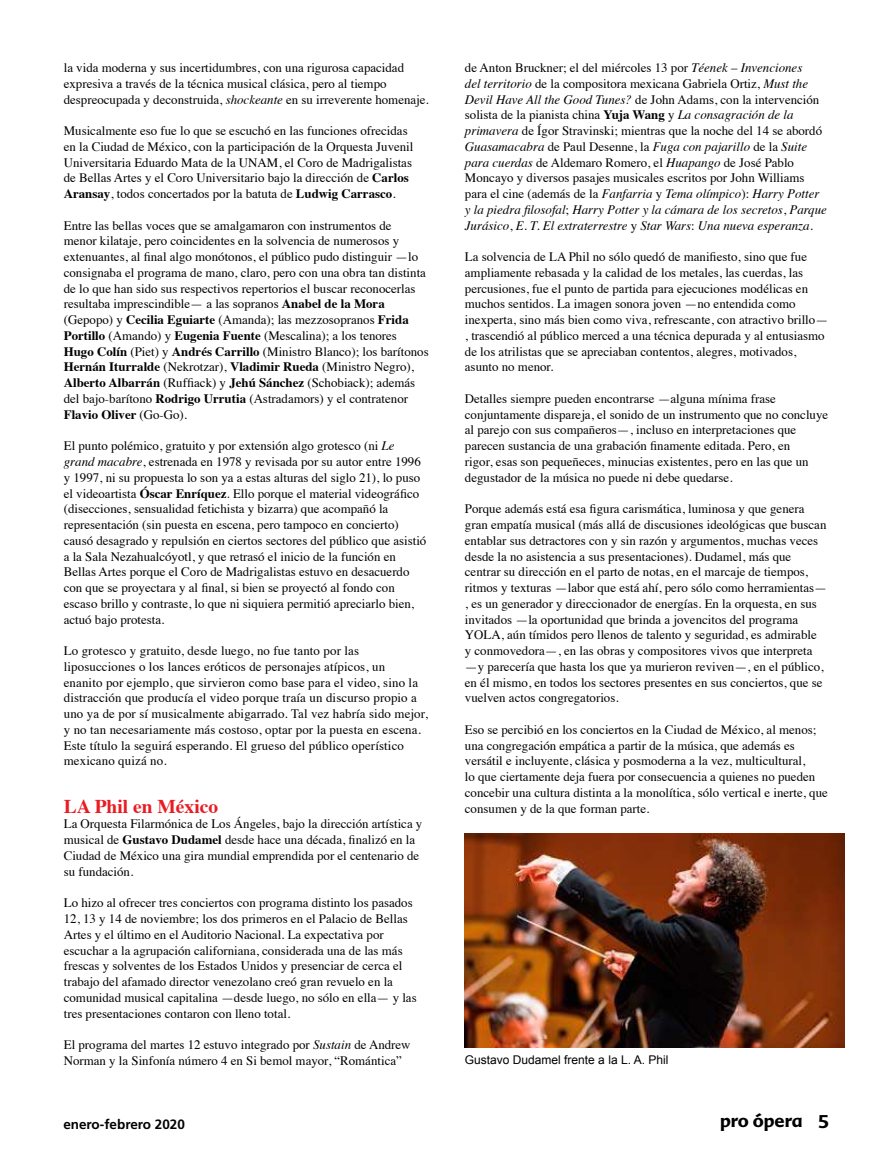
<style>
.page{position:relative;width:893px;height:1170px;background:#fff}
.page>*{position:absolute;margin:0;border:0;box-sizing:border-box;transform-origin:0 0}
.t1{font:700 19.5px "Times";color:#e91c23}
.t2{font:700 18px "Advert";color:#000}
.t3{font:700 13.5px "Frutiger";color:#000}
.t4{font:12.9px/15.8px "Times";color:#000}
.t5{font:12px "Arial";color:#000}
.s1{font-style:italic}
.s2{font-weight:700}
</style>
<div class="page">
<img style="left:465px;top:833px;width:379px;height:214px">
<p class="t4" style="left:64px;top:59px;width:366px">la vida moderna y sus incertidumbres, con una rigurosa capacidad expresiva a través de la técnica musical clásica, pero al tiempo despreocupada y deconstruida, <span class="s1">shockeante</span> en su irreverente homenaje.</p>
<p class="t4" style="left:64px;top:122px;width:351px">Musicalmente eso fue lo que se escuchó en las funciones ofrecidas en la Ciudad de México, con la participación de la Orquesta Juvenil Universitaria Eduardo Mata de la UNAM, el Coro de Madrigalistas de Bellas Artes y el Coro Universitario bajo la dirección de <span class="s2">Carlos Aransay</span>, todos concertados por la batuta de <span class="s2">Ludwig Carrasco</span>.</p>
<p class="t4" style="left:64px;top:216px;width:366px">Entre las bellas voces que se amalgamaron con instrumentos de<br>menor kilataje, pero coincidentes en la solvencia de numerosos y extenuantes, al final algo monótonos, el público pudo distinguir —lo consignaba el programa de mano, claro, pero con una obra tan distinta de lo que han sido sus respectivos repertorios el buscar reconocerlas resultaba imprescindible— a las sopranos <span class="s2">Anabel de la Mora </span>(Gepopo) y <span class="s2">Cecilia Eguiarte</span> (Amanda); las mezzosopranos <span class="s2">Frida Portillo</span> (Amando) y <span class="s2">Eugenia Fuente</span> (Mescalina); a los tenores <span class="s2">Hugo Colín</span> (Piet) y <span class="s2">Andrés Carrillo</span> (Ministro Blanco); los barítonos <span class="s2">Hernán Iturralde</span> (Nekrotzar), <span class="s2">Vladimir Rueda</span> (Ministro Negro), <span class="s2">Alberto Albarrán</span> (Ruffiack) y <span class="s2">Jehú Sánchez</span> (Schobiack); además del bajo-barítono <span class="s2">Rodrigo Urrutia</span> (Astradamors) y el contratenor <span class="s2">Flavio Oliver</span> (Go-Go).</p>
<p class="t4" style="left:64px;top:437px;width:364px">El punto polémico, gratuito y por extensión algo grotesco (ni <span class="s1">Le grand macabre</span>, estrenada en 1978 y revisada por su autor entre 1996 y 1997, ni su propuesta lo son ya a estas alturas del siglo 21), lo puso el videoartista <span class="s2">Óscar Enríquez</span>. Ello porque el material videográfico (disecciones, sensualidad fetichista y bizarra) que acompañó la representación (sin puesta en escena, pero tampoco en concierto) causó desagrado y repulsión en ciertos sectores del público que asistió a la Sala Nezahualcóyotl, y que retrasó el inicio de la función en Bellas Artes porque el Coro de Madrigalistas estuvo en desacuerdo con que se proyectara y al final, si bien se proyectó al fondo con escaso brillo y contraste, lo que ni siquiera permitió apreciarlo bien, actuó bajo protesta.</p>
<p class="t4" style="left:64px;top:641px;width:366px">Lo grotesco y gratuito, desde luego, no fue tanto por las liposucciones o los lances eróticos de personajes atípicos, un<br>enanito por ejemplo, que sirvieron como base para el video, sino la distracción que producía el video porque traía un discurso propio a uno ya de por sí musicalmente abigarrado. Tal vez habría sido mejor, y no tan necesariamente más costoso, optar por la puesta en escena.<br>Este título la seguirá esperando. El grueso del público operístico mexicano quizá no.</p>
<h1 class="t1" style="left:64px;top:787px;width:156px">LA Phil en México</h1>
<p class="t4" style="left:64px;top:815px;width:360px">La Orquesta Filarmónica de Los Ángeles, bajo la dirección artística y musical de <span class="s2">Gustavo Dudamel</span> desde hace una década, finalizó en la Ciudad de México una gira mundial emprendida por el centenario de su fundación.</p>
<p class="t4" style="left:64px;top:893px;width:354px">Lo hizo al ofrecer tres conciertos con programa distinto los pasados 12, 13 y 14 de noviembre; los dos primeros en el Palacio de Bellas Artes y el último en el Auditorio Nacional. La expectativa por escuchar a la agrupación californiana, considerada una de las más frescas y solventes de los Estados Unidos y presenciar de cerca el trabajo del afamado director venezolano creó gran revuelo en la comunidad musical capitalina —desde luego, no sólo en ella— y las tres presentaciones contaron con lleno total.</p>
<p class="t4" style="left:64px;top:1035px;width:348px">El programa del martes 12 estuvo integrado por <span class="s1">Sustain</span> de Andrew<br>Norman y la Sinfonía número 4 en Si bemol mayor, “Romántica”</p>
<p class="t4" style="left:465px;top:59px;width:363px">de Anton Bruckner; el del miércoles 13 por <span class="s1">Téenek</span> – <span class="s1">Invenciones<br>del territorio</span> de la compositora mexicana Gabriela Ortiz, <span class="s1">Must the Devil Have All the Good Tunes?</span> de John Adams, con la intervención solista de la pianista china <span class="s2">Yuja Wang</span> y <span class="s1">La consagración de la primavera</span> de Ígor Stravinski; mientras que la noche del 14 se abordó <span class="s1">Guasamacabra</span> de Paul Desenne, la <span class="s1">Fuga con pajarillo</span> de la <span class="s1">Suite para cuerdas</span> de Aldemaro Romero, el <span class="s1">Huapango</span> de José Pablo Moncayo y diversos pasajes musicales escritos por John Williams para el cine (además de la <span class="s1">Fanfarria</span> y <span class="s1">Tema olímpico</span>): <span class="s1">Harry Potter y la piedra filosofal</span>; <span class="s1">Harry Potter y la cámara de los secretos</span>, <span class="s1">Parque Jurásico</span>, <span class="s1">E. T. El extraterrestre</span> y <span class="s1">Star Wars</span>: <span class="s1">Una nueva esperanza</span>.</p>
<p class="t4" style="left:465px;top:248px;width:365px">La solvencia de LA Phil no sólo quedó de manifiesto, sino que fue ampliamente rebasada y la calidad de los metales, las cuerdas, las percusiones, fue el punto de partida para ejecuciones modélicas en muchos sentidos. La imagen sonora joven —no entendida como inexperta, sino más bien como viva, refrescante, con atractivo brillo— , trascendió al público merced a una técnica depurada y al entusiasmo de los atrilistas que se apreciaban contentos, alegres, motivados, asunto no menor.</p>
<p class="t4" style="left:465px;top:389px;width:365px">Detalles siempre pueden encontrarse —alguna mínima frase conjuntamente dispareja, el sonido de un instrumento que no concluye al parejo con sus compañeros—, incluso en interpretaciones que parecen sustancia de una grabación finamente editada. Pero, en<br>rigor, esas son pequeñeces, minucias existentes, pero en las que un degustador de la música no puede ni debe quedarse.</p>
<p class="t4" style="left:465px;top:500px;width:364px">Porque además está esa figura carismática, luminosa y que genera gran empatía musical (más allá de discusiones ideológicas que buscan entablar sus detractores con y sin razón y argumentos, muchas veces desde la no asistencia a sus presentaciones). Dudamel, más que centrar su dirección en el parto de notas, en el marcaje de tiempos, ritmos y texturas —labor que está ahí, pero sólo como herramientas— , es un generador y direccionador de energías. En la orquesta, en sus invitados —la oportunidad que brinda a jovencitos del programa YOLA, aún tímidos pero llenos de talento y seguridad, es admirable<br>y conmovedora—, en las obras y compositores vivos que interpreta —y parecería que hasta los que ya murieron reviven—, en el público, en él mismo, en todos los sectores presentes en sus conciertos, que se vuelven actos congregatorios.</p>
<p class="t4" style="left:465px;top:720px;width:364px">Eso se percibió en los conciertos en la Ciudad de México, al menos; una congregación empática a partir de la música, que además es versátil e incluyente, clásica y posmoderna a la vez, multicultural,<br>lo que ciertamente deja fuera por consecuencia a quienes no pueden concebir una cultura distinta a la monolítica, sólo vertical e inerte, que consumen y de la que forman parte.</p>
<p class="t5" style="left:465px;top:1051px;width:205px">Gustavo Dudamel frente a la L. A. Phil</p>
<p class="t3" style="left:63px;top:1115px;width:123px">enero-febrero 2020</p>
<h2 class="t2" style="left:720px;top:1109px;width:84px">pro ópera</h2>
</div>
